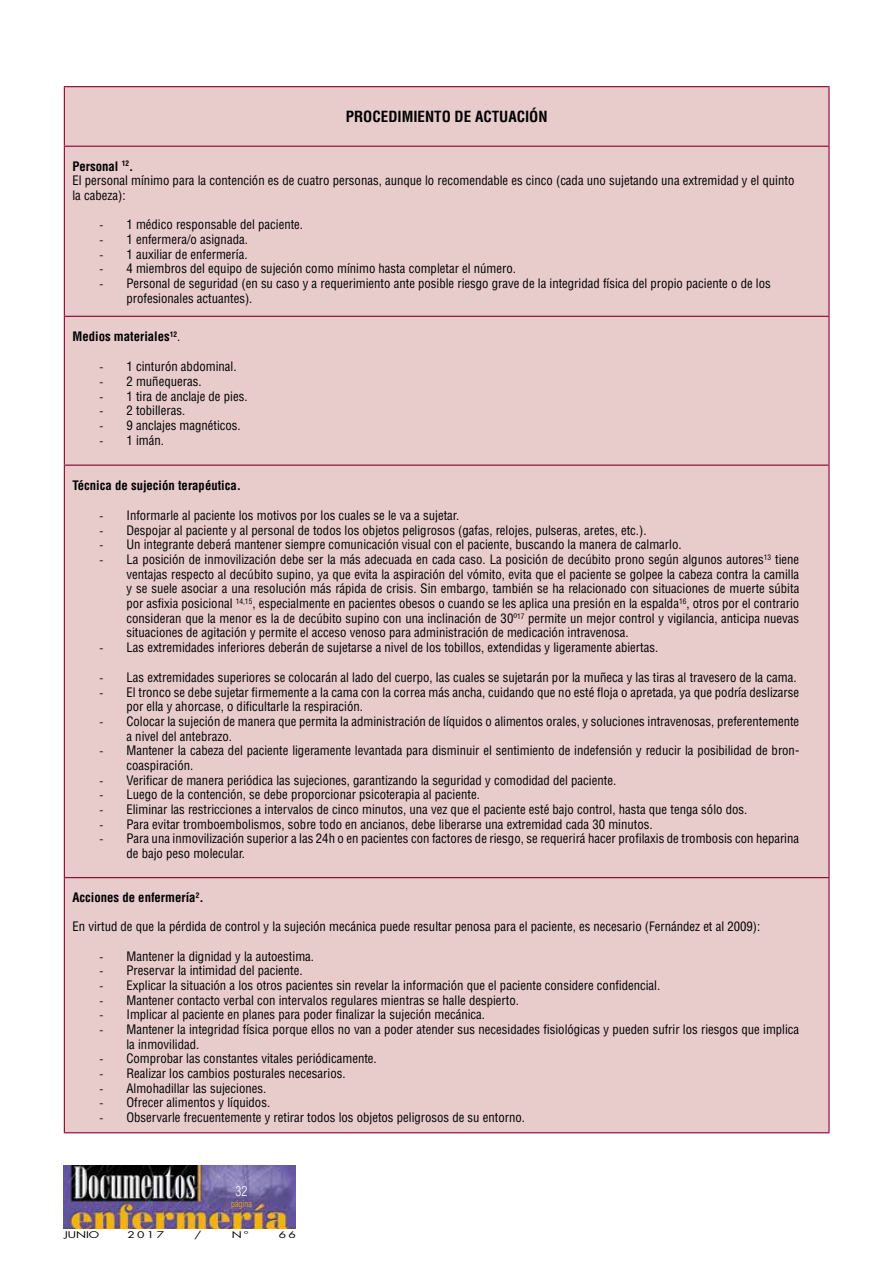
<style>
.page{position:relative;width:893px;height:1263px;background:#fff}
.page>*{position:absolute;margin:0;border:0;box-sizing:border-box;transform-origin:0 0}
.t1{font:700 condensed 15px "Helvetica LT Std";color:#000}
.t2{font:300 condensed 13.5px "Helvetica LT Std";color:#fff}
.t3{font:condensed 12.75px/14.7px "Helvetica LT Std";color:#000}
.t4{font:700 condensed 12.75px "Helvetica LT Std";color:#000}
.t5{font:9px "Futura Std";letter-spacing:.2em;color:#000;scale:1.33 1}
.t6{font:300 condensed 9px "Helvetica LT Std";color:#f6b309}
.s1{font-weight:700}
.s2{font-family:"Calibri";font-stretch:normal}
.s3{font-weight:400}
</style>
<div class="page">
<img style="left:64px;top:1165px;width:231px;height:64px">
<div style="left:65px;top:87px;width:763px;height:1045px;background:#e8cbcb"></div>
<hr style="left:64px;top:86px;width:766px;height:1px;background:#8c022d">
<hr style="left:64px;top:87px;width:1px;height:59px;background:#8c022d">
<hr style="left:828px;top:87px;width:2px;height:59px;background:#8c022d">
<hr style="left:64px;top:146px;width:766px;height:1px;background:#8c022d">
<hr style="left:64px;top:147px;width:1px;height:169px;background:#8c022d">
<hr style="left:828px;top:147px;width:2px;height:169px;background:#8c022d">
<hr style="left:64px;top:316px;width:766px;height:1px;background:#8c022d">
<hr style="left:64px;top:317px;width:1px;height:148px;background:#8c022d">
<hr style="left:828px;top:317px;width:2px;height:148px;background:#8c022d">
<hr style="left:64px;top:465px;width:766px;height:1px;background:#8c022d">
<hr style="left:64px;top:466px;width:1px;height:411px;background:#8c022d">
<hr style="left:828px;top:466px;width:2px;height:411px;background:#8c022d">
<hr style="left:64px;top:877px;width:766px;height:1px;background:#8c022d">
<hr style="left:64px;top:878px;width:1px;height:254px;background:#8c022d">
<hr style="left:828px;top:878px;width:2px;height:254px;background:#8c022d">
<hr style="left:64px;top:1132px;width:766px;height:1px;background:#8c022d">
<p class="t1" style="left:346px;top:107px;width:203px">PROCEDIMIENTO DE ACTUACIÓN</p>
<p class="t3" style="left:72px;top:159px;width:723px"><span class="s1">Personal</span> <sup>12</sup><span class="s1">.<br></span>El personal mínimo para la contención es de cuatro personas, aunque lo recomendable es cinco (cada uno sujetando una extremidad y el quinto la cabeza):</p>
<p class="t3" style="left:99px;top:217px;width:205px"><span class="s2">-</span> 1 médico responsable del paciente.</p>
<p class="t3" style="left:99px;top:232px;width:150px"><span class="s2">-</span> 1 enfermera/o asignada.</p>
<p class="t3" style="left:99px;top:246px;width:150px"><span class="s2">-</span> 1 auxiliar de enfermería.</p>
<p class="t3" style="left:99px;top:261px;width:418px"><span class="s2">-</span> 4 miembros del equipo de sujeción como mínimo hasta completar el número.</p>
<p class="t3" style="left:126px;top:276px;width:646px;text-indent:-27px"><span class="s2">-</span> Personal de seguridad (en su caso y a requerimiento ante posible riesgo grave de la integridad física del propio paciente o de los profesionales actuantes).</p>
<p class="t4" style="left:72px;top:329px;width:110px">Medios materiales<sup>12</sup><span class="s3">.</span></p>
<p class="t3" style="left:99px;top:359px;width:139px"><span class="s2">-</span> 1 cinturón abdominal.</p>
<p class="t3" style="left:99px;top:374px;width:104px"><span class="s2">-</span> 2 muñequeras.</p>
<p class="t3" style="left:99px;top:389px;width:150px"><span class="s2">-</span> 1 tira de anclaje de pies.</p>
<p class="t3" style="left:99px;top:403px;width:87px"><span class="s2">-</span> 2 tobilleras.</p>
<p class="t3" style="left:99px;top:418px;width:143px"><span class="s2">-</span> 9 anclajes magnéticos.</p>
<p class="t3" style="left:99px;top:432px;width:66px"><span class="s2">-</span> 1 imán.</p>
<p class="t4" style="left:72px;top:477px;width:170px">Técnica de sujeción terapéutica.</p>
<p class="t3" style="left:99px;top:508px;width:361px"><span class="s2">-</span> Informarle al paciente los motivos por los cuales se le va a sujetar.</p>
<p class="t3" style="left:99px;top:523px;width:549px"><span class="s2">-</span> Despojar al paciente y al personal de todos los objetos peligrosos (gafas, relojes, pulseras, aretes, etc.).</p>
<p class="t3" style="left:99px;top:537px;width:584px"><span class="s2">-</span> Un integrante deberá mantener siempre comunicación visual con el paciente, buscando la manera de calmarlo.</p>
<p class="t3" style="left:126px;top:552px;width:674px;text-align:justify;text-indent:-27px"><span class="s2">-</span> La posición de inmovilización debe ser la más adecuada en cada caso. La posición de decúbito prono según algunos autores<sup>13</sup> tiene ventajas respecto al decúbito supino, ya que evita la aspiración del vómito, evita que el paciente se golpee la cabeza contra la camilla y se suele asociar a una resolución más rápida de crisis. Sin embargo, también se ha relacionado con situaciones de muerte súbita por asfixia posicional <sup>14,15</sup>, especialmente en pacientes obesos o cuando se les aplica una presión en la espalda<sup>16</sup>, otros por el contrario consideran que la menor es la de decúbito supino con una inclinación de 30º<sup>17</sup> permite un mejor control y vigilancia, anticipa nuevas situaciones de agitación y permite el acceso venoso para administración de medicación intravenosa.</p>
<p class="t3" style="left:99px;top:640px;width:560px"><span class="s2">-</span> Las extremidades inferiores deberán de sujetarse a nivel de los tobillos, extendidas y ligeramente abiertas.</p>
<p class="t3" style="left:99px;top:670px;width:699px"><span class="s2">-</span> Las extremidades superiores se colocarán al lado del cuerpo, las cuales se sujetarán por la muñeca y las tiras al travesero de la cama.</p>
<p class="t3" style="left:126px;top:685px;width:674px;text-indent:-27px"><span class="s2">-</span> El tronco se debe sujetar firmemente a la cama con la correa más ancha, cuidando que no esté floja o apretada, ya que podría deslizarse por ella y ahorcase, o dificultarle la respiración.</p>
<p class="t3" style="left:126px;top:714px;width:674px;text-indent:-27px"><span class="s2">-</span> Colocar la sujeción de manera que permita la administración de líquidos o alimentos orales, y soluciones intravenosas, preferentemente a nivel del antebrazo.</p>
<p class="t3" style="left:126px;top:743px;width:674px;text-indent:-27px"><span class="s2">-</span> Mantener la cabeza del paciente ligeramente levantada para disminuir el sentimiento de indefensión y reducir la posibilidad de bron&shy;coaspiración.</p>
<p class="t3" style="left:99px;top:773px;width:518px"><span class="s2">-</span> Verificar de manera periódica las sujeciones, garantizando la seguridad y comodidad del paciente.</p>
<p class="t3" style="left:99px;top:787px;width:382px"><span class="s2">-</span> Luego de la contención, se debe proporcionar psicoterapia al paciente.</p>
<p class="t3" style="left:99px;top:802px;width:649px"><span class="s2">-</span> Eliminar las restricciones a intervalos de cinco minutos, una vez que el paciente esté bajo control, hasta que tenga sólo dos.</p>
<p class="t3" style="left:99px;top:817px;width:555px"><span class="s2">-</span> Para evitar tromboembolismos, sobre todo en ancianos, debe liberarse una extremidad cada 30 minutos.</p>
<p class="t3" style="left:126px;top:831px;width:674px;text-indent:-27px"><span class="s2">-</span> Para una inmovilización superior a las 24h o en pacientes con factores de riesgo, se requerirá hacer profilaxis de trombosis con heparina de bajo peso molecular.</p>
<p class="t4" style="left:72px;top:889px;width:133px">Acciones de enfermería<sup>2</sup>.</p>
<p class="t3" style="left:72px;top:919px;width:689px">En virtud de que la pérdida de control y la sujeción mecánica puede resultar penosa para el paciente, es necesario (Fernández et al 2009):</p>
<p class="t3" style="left:99px;top:948px;width:216px"><span class="s2">-</span> Mantener la dignidad y la autoestima.</p>
<p class="t3" style="left:99px;top:963px;width:205px"><span class="s2">-</span> Preservar la intimidad del paciente.</p>
<p class="t3" style="left:99px;top:978px;width:562px"><span class="s2">-</span> Explicar la situación a los otros pacientes sin revelar la información que el paciente considere confidencial.</p>
<p class="t3" style="left:99px;top:992px;width:421px"><span class="s2">-</span> Mantener contacto verbal con intervalos regulares mientras se halle despierto.</p>
<p class="t3" style="left:99px;top:1007px;width:387px"><span class="s2">-</span> Implicar al paciente en planes para poder finalizar la sujeción mecánica.</p>
<p class="t3" style="left:126px;top:1022px;width:674px;text-indent:-27px"><span class="s2">-</span> Mantener la integridad física porque ellos no van a poder atender sus necesidades fisiológicas y pueden sufrir los riesgos que implica la inmovilidad.</p>
<p class="t3" style="left:99px;top:1051px;width:279px"><span class="s2">-</span> Comprobar las constantes vitales periódicamente.</p>
<p class="t3" style="left:99px;top:1066px;width:248px"><span class="s2">-</span> Realizar los cambios posturales necesarios.</p>
<p class="t3" style="left:99px;top:1080px;width:168px"><span class="s2">-</span> Almohadillar las sujeciones.</p>
<p class="t3" style="left:99px;top:1095px;width:172px"><span class="s2">-</span> Ofrecer alimentos y líquidos.</p>
<p class="t3" style="left:99px;top:1110px;width:427px"><span class="s2">-</span> Observarle frecuentemente y retirar todos los objetos peligrosos de su entorno.</p>
<p class="t2" style="left:236px;top:1183px;width:13px">32</p>
<p class="t6" style="left:231px;top:1198px;width:22px">página</p>
<p class="t5" style="left:64px;top:1229px;width:28px">JUNIO</p>
<p class="t5" style="left:127px;top:1229px;width:29px">2017</p>
<p class="t5" style="left:195px;top:1229px;width:7px">/</p>
<p class="t5" style="left:232px;top:1229px;width:14px">Nº</p>
<p class="t5" style="left:279px;top:1229px;width:14px">66</p>
</div>
